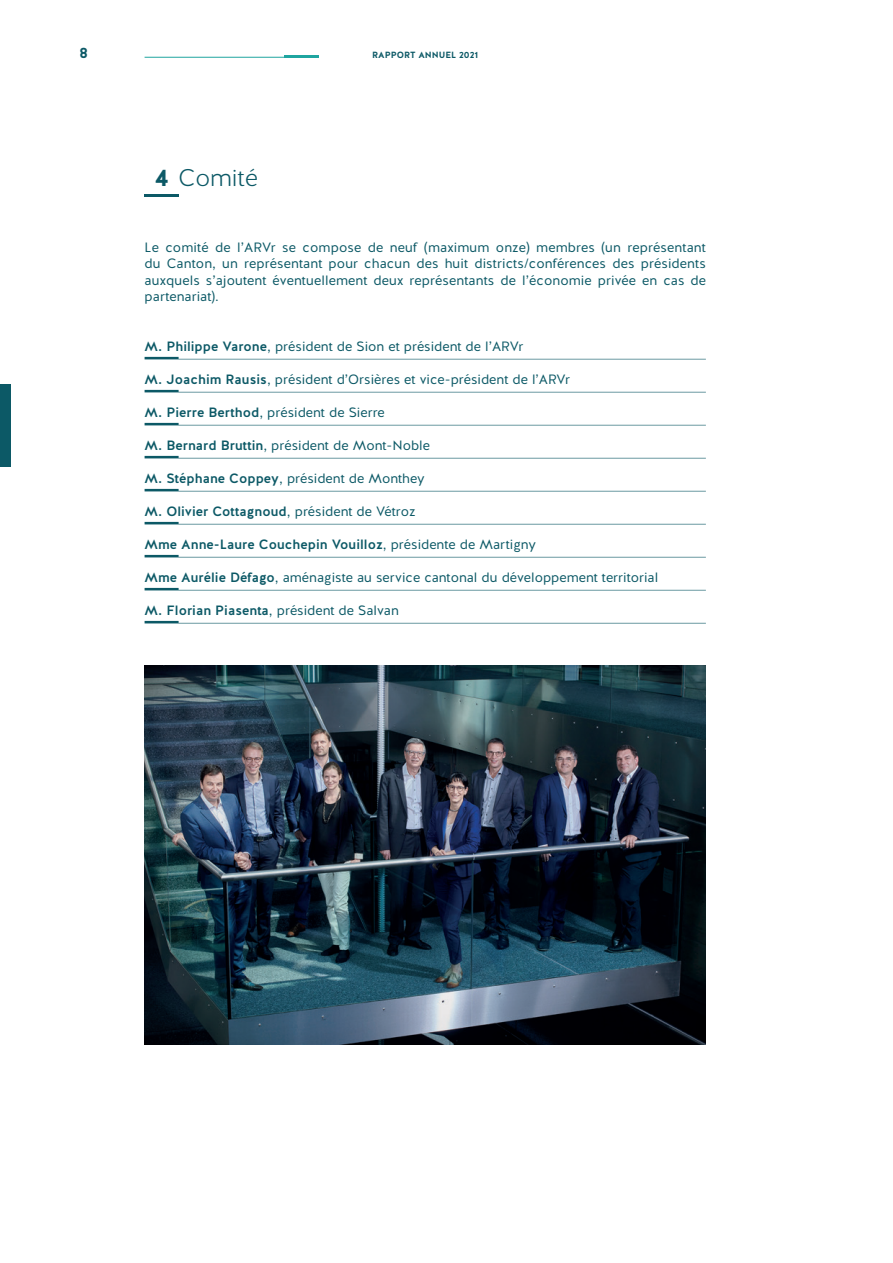
<style>
.page{position:relative;width:893px;height:1263px;background:#fff}
.page>*{position:absolute;margin:0;border:0;box-sizing:border-box;transform-origin:0 0}
.t1{font:300 24px "Halis GR";color:#0c5966}
.t2{font:700 15px "Halis GR";color:#0c5966}
.t3{font:13.5px/16.5px "Halis GR";color:#0c5966;text-align:justify}
.t4{font:500 13.5px "Halis GR";color:#0c5966}
.t5{font:700 9px "Halis GR";color:#0c5966}
.s1{font-weight:700}
.s2{font-weight:500}
.s3{font-weight:400}
</style>
<div class="page">
<hr style="left:145px;top:57px;width:173px;height:1px;background:#1fa5a0">
<hr style="left:284px;top:55px;width:34px;height:3px;background:#1fa5a0">
<hr style="left:145px;top:194px;width:34px;height:3px;background:#0c5966">
<svg style="left:145px;top:588px;width:561px;height:2px"></svg>
<svg style="left:145px;top:555px;width:561px;height:2px"></svg>
<svg style="left:145px;top:522px;width:561px;height:2px"></svg>
<svg style="left:145px;top:489px;width:561px;height:2px"></svg>
<svg style="left:145px;top:456px;width:561px;height:2px"></svg>
<svg style="left:145px;top:423px;width:561px;height:2px"></svg>
<svg style="left:145px;top:390px;width:561px;height:2px"></svg>
<svg style="left:145px;top:357px;width:561px;height:2px"></svg>
<svg style="left:145px;top:621px;width:561px;height:2px"></svg>
<img style="left:145px;top:665px;width:561px;height:380px">
<div style="left:0;top:384px;width:11px;height:82px;background:#0c5966"></div>
<p class="t2" style="left:80px;top:43px;width:10px">8</p>
<p class="t5" style="left:372px;top:49px;width:108px">RAPPORT ANNUEL 2021</p>
<h1 class="t1" style="left:155px;top:163px;width:104px"><span class="s1">4</span> Comité</h1>
<p class="t3" style="left:145px;top:239px;width:563px">Le comité de l’ARVr se compose de neuf (maximum onze) membres (un représentant du Canton, un représentant pour chacun des huit districts/conférences des présidents auxquels s’ajoutent éventuellement deux représentants de l’économie privée en cas de partenariat).</p>
<p class="t3" style="left:145px;top:338px;width:380px"><span class="s2">M. Philippe Varone</span>, président de Sion et président de l’ARVr</p>
<p class="t3" style="left:145px;top:371px;width:427px"><span class="s2">M. Joachim Rausis</span>, président d’Orsières et vice-président de l’ARVr</p>
<p class="t3" style="left:145px;top:404px;width:242px"><span class="s2">M. Pierre Berthod</span>, président de Sierre</p>
<p class="t3" style="left:145px;top:437px;width:287px"><span class="s2">M. Bernard Bruttin</span>, président de Mont-Noble</p>
<p class="t3" style="left:145px;top:470px;width:282px"><span class="s2">M. Stéphane Coppey</span>, président de Monthey</p>
<p class="t4" style="left:145px;top:502px;width:272px">M. Olivier Cottagnoud<span class="s3">, président de Vétroz</span></p>
<p class="t4" style="left:145px;top:535px;width:393px">Mme Anne-Laure Couchepin Vouilloz<span class="s3">, présidente de Martigny</span></p>
<p class="t3" style="left:145px;top:569px;width:515px"><span class="s2">Mme Aurélie Défago</span>, aménagiste au service cantonal du développement territorial</p>
<p class="t3" style="left:145px;top:602px;width:256px"><span class="s2">M. Florian Piasenta</span>, président de Salvan</p>
</div>
